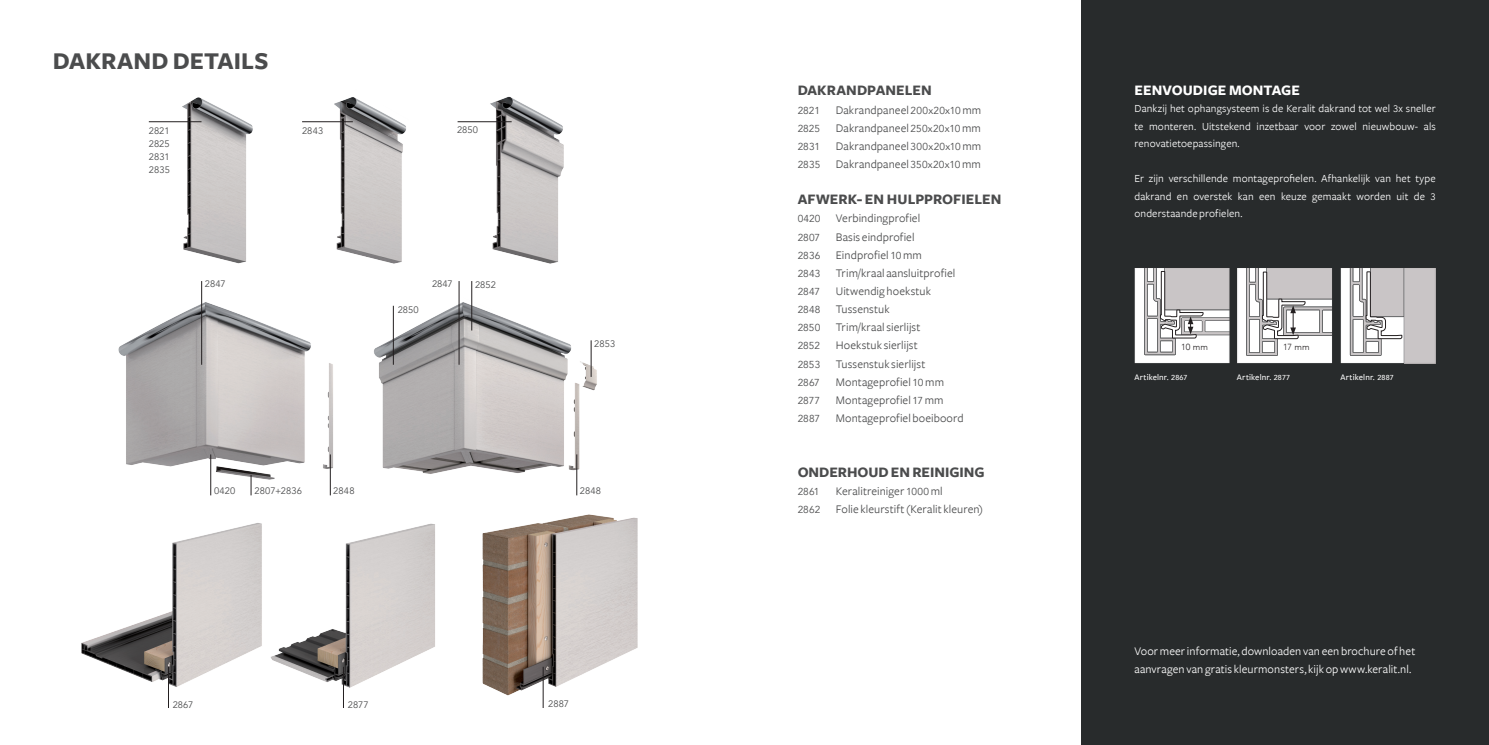
<style>
.page{position:relative;width:1489px;height:745px;background:#fff}
.page>*{position:absolute;margin:0;border:0;box-sizing:border-box;transform-origin:0 0}
.t1{font:700 25px "Freight Sans";letter-spacing:.005em;color:#4b4c4d}
.t2{font:700 15px "Freight Sans";color:#4b4c4d}
.t3{font:700 15px "Freight Sans";letter-spacing:.005em;color:#fff}
.t4{font:12.12px "Freight Sans";letter-spacing:.005em;color:#4b4c4d}
.t5{font:12.12px/18.1px "Freight Sans";letter-spacing:.005em;color:#fff}
.t6{font:11.25px/17.5px "Freight Sans";letter-spacing:.01em;color:#fff;text-align:justify}
.t7{font:10.12px "Avenir";color:#4b4c4d}
.t8{font:9.38px/12.9px "Avenir";letter-spacing:.005em;color:#4b4c4d;text-align:justify}
.t9{font:500 8.88px "Freight Sans";letter-spacing:.015em;color:#fff}
.t10{font:300 8.88px "Avenir";letter-spacing:.005em;color:#231f20}
.s1{font-family:"Avenir";font-size:10.12px}
.s2{font-family:"Avenir";font-size:9.38px}
.s3{font-family:"Avenir";font-size:7.12px}
</style>
<div class="page">
<img style="left:489px;top:96px;width:75px;height:168px">
<img style="left:374px;top:296px;width:223px;height:178px">
<img style="left:118px;top:296px;width:215px;height:187px">
<hr style="left:591px;top:340px;width:1px;height:36px;background:#231f20">
<hr style="left:471px;top:281px;width:1px;height:49px;background:#231f20">
<hr style="left:393px;top:305px;width:1px;height:59px;background:#231f20">
<hr style="left:459px;top:281px;width:1px;height:83px;background:#231f20">
<hr style="left:201px;top:281px;width:1px;height:83px;background:#231f20">
<hr style="left:576px;top:454px;width:1px;height:41px;background:#231f20">
<hr style="left:330px;top:454px;width:1px;height:41px;background:#231f20">
<hr style="left:210px;top:454px;width:1px;height:41px;background:#231f20">
<svg style="left:251px;top:474px;width:1px;height:21px"></svg>
<img style="left:182px;top:97px;width:71px;height:167px">
<img style="left:334px;top:97px;width:72px;height:167px">
<img style="left:81px;top:523px;width:181px;height:164px">
<img style="left:270px;top:523px;width:165px;height:165px">
<img style="left:482px;top:514px;width:156px;height:189px">
<hr style="left:543px;top:666px;width:1px;height:41px;background:#231f20">
<hr style="left:343px;top:666px;width:1px;height:41px;background:#231f20">
<hr style="left:168px;top:666px;width:1px;height:41px;background:#231f20">
<hr style="left:302px;top:121px;width:51px;height:1px;background:#231f20">
<hr style="left:457px;top:121px;width:54px;height:1px;background:#231f20">
<hr style="left:149px;top:121px;width:52px;height:1px;background:#231f20">
<div style="left:1081px;top:0;width:407px;height:744px;background:#282b2c"></div>
<div style="left:1134px;top:266px;width:97px;height:97px;background:#231f20;opacity:.5"></div>
<svg style="left:1134px;top:268px;width:95px;height:95px"></svg>
<svg style="left:1237px;top:268px;width:95px;height:95px"></svg>
<div style="left:1340px;top:266px;width:97px;height:97px;background:#231f20;opacity:.5"></div>
<h1 class="t1" style="left:53px;top:47px;width:217px">DAKRAND DETAILS</h1>
<p class="t8" style="left:149px;top:125px;width:22px">2821</p>
<p class="t8" style="left:302px;top:124px;width:23px">2843</p>
<p class="t8" style="left:457px;top:123px;width:23px">2850</p>
<p class="t8" style="left:149px;top:138px;width:23px">2825<br>2831<br>2835</p>
<p class="t8" style="left:205px;top:277px;width:22px">2847</p>
<p class="t8" style="left:432px;top:277px;width:22px">2847</p>
<p class="t8" style="left:398px;top:303px;width:23px">2850</p>
<p class="t8" style="left:475px;top:278px;width:22px">2852</p>
<p class="t8" style="left:594px;top:337px;width:23px">2853</p>
<p class="t8" style="left:214px;top:484px;width:23px">0420</p>
<p class="t8" style="left:254px;top:484px;width:49px">2807+2836</p>
<p class="t8" style="left:333px;top:484px;width:23px">2848</p>
<p class="t8" style="left:579px;top:484px;width:23px">2848</p>
<p class="t8" style="left:173px;top:697px;width:22px">2867</p>
<p class="t8" style="left:348px;top:697px;width:22px">2877</p>
<p class="t8" style="left:548px;top:697px;width:22px">2887</p>
<p class="t2" style="left:797px;top:82px;width:136px">DAKRANDPANELEN</p>
<p class="t7" style="left:797px;top:104px;width:24px">2821</p>
<p class="t4" style="left:835px;top:103px;width:147px">Dakrandpaneel <span class="s1">200x20x10</span> mm</p>
<p class="t7" style="left:797px;top:122px;width:24px">2825</p>
<p class="t4" style="left:835px;top:121px;width:146px">Dakrandpaneel <span class="s1">250x20x10</span> mm</p>
<p class="t7" style="left:797px;top:140px;width:24px">2831</p>
<p class="t4" style="left:835px;top:139px;width:147px">Dakrandpaneel <span class="s1">300x20x10</span> mm</p>
<p class="t7" style="left:797px;top:158px;width:24px">2835</p>
<p class="t4" style="left:835px;top:157px;width:146px">Dakrandpaneel <span class="s1">350x20x10</span> mm</p>
<p class="t2" style="left:797px;top:191px;width:205px">AFWERK- EN HULPPROFIELEN</p>
<p class="t7" style="left:797px;top:213px;width:24px">0420</p>
<p class="t4" style="left:835px;top:212px;width:86px">Verbindingprofiel</p>
<p class="t7" style="left:797px;top:231px;width:24px">2807</p>
<p class="t4" style="left:835px;top:230px;width:80px">Basis eindprofiel</p>
<p class="t7" style="left:797px;top:249px;width:24px">2836</p>
<p class="t4" style="left:835px;top:248px;width:88px">Eindprofiel <span class="s1">10</span> mm</p>
<p class="t7" style="left:797px;top:267px;width:24px">2843</p>
<p class="t4" style="left:835px;top:266px;width:121px">Trim/kraal aansluitprofiel</p>
<p class="t7" style="left:797px;top:285px;width:24px">2847</p>
<p class="t4" style="left:835px;top:284px;width:97px">Uitwendig hoekstuk</p>
<p class="t7" style="left:797px;top:303px;width:24px">2848</p>
<p class="t4" style="left:835px;top:302px;width:55px">Tussenstuk</p>
<p class="t7" style="left:797px;top:321px;width:24px">2850</p>
<p class="t4" style="left:835px;top:320px;width:86px">Trim/kraal sierlijst</p>
<p class="t7" style="left:797px;top:340px;width:24px">2852</p>
<p class="t4" style="left:835px;top:339px;width:83px">Hoekstuk sierlijst</p>
<p class="t7" style="left:797px;top:358px;width:24px">2853</p>
<p class="t4" style="left:835px;top:357px;width:91px">Tussenstuk sierlijst</p>
<p class="t7" style="left:797px;top:376px;width:24px">2867</p>
<p class="t4" style="left:835px;top:375px;width:110px">Montageprofiel <span class="s1">10</span> mm</p>
<p class="t7" style="left:797px;top:394px;width:24px">2877</p>
<p class="t4" style="left:835px;top:393px;width:109px">Montageprofiel <span class="s1">17</span> mm</p>
<p class="t7" style="left:797px;top:412px;width:24px">2887</p>
<p class="t4" style="left:835px;top:411px;width:129px">Montageprofiel boeiboord</p>
<p class="t2" style="left:797px;top:463px;width:188px">ONDERHOUD EN REINIGING</p>
<p class="t7" style="left:797px;top:485px;width:23px">2861</p>
<p class="t4" style="left:835px;top:484px;width:108px">Keralitreiniger <span class="s1">1000</span> ml</p>
<p class="t7" style="left:797px;top:503px;width:24px">2862</p>
<p class="t4" style="left:835px;top:502px;width:149px">Folie kleurstift (Keralit kleuren)</p>
<p class="t3" style="left:1134px;top:82px;width:167px">EENVOUDIGE MONTAGE</p>
<p class="t6" style="left:1134px;top:100px;width:303px">Dankzij het ophangsysteem is de Keralit dakrand tot wel <span class="s2">3</span>x sneller te monteren. Uitstekend inzetbaar voor zowel nieuwbouw- als renovatietoepassingen.</p>
<p class="t6" style="left:1134px;top:170px;width:303px">Er zijn verschillende montageprofielen. Afhankelijk van het type dakrand en overstek kan een keuze gemaakt worden uit de <span class="s2">3 </span>onderstaande profielen.</p>
<p class="t10" style="left:1181px;top:342px;width:28px">10 mm</p>
<p class="t9" style="left:1134px;top:372px;width:55px">Artikelnr. <span class="s3">2867</span></p>
<p class="t10" style="left:1283px;top:342px;width:28px">17 mm</p>
<p class="t9" style="left:1236px;top:372px;width:55px">Artikelnr. <span class="s3">2877</span></p>
<p class="t9" style="left:1340px;top:372px;width:55px">Artikelnr. <span class="s3">2887</span></p>
<p class="t5" style="left:1134px;top:641px;width:282px">Voor meer informatie, downloaden van een brochure of het aanvragen van gratis kleurmonsters, kijk op www.keralit.nl.</p>
</div>
